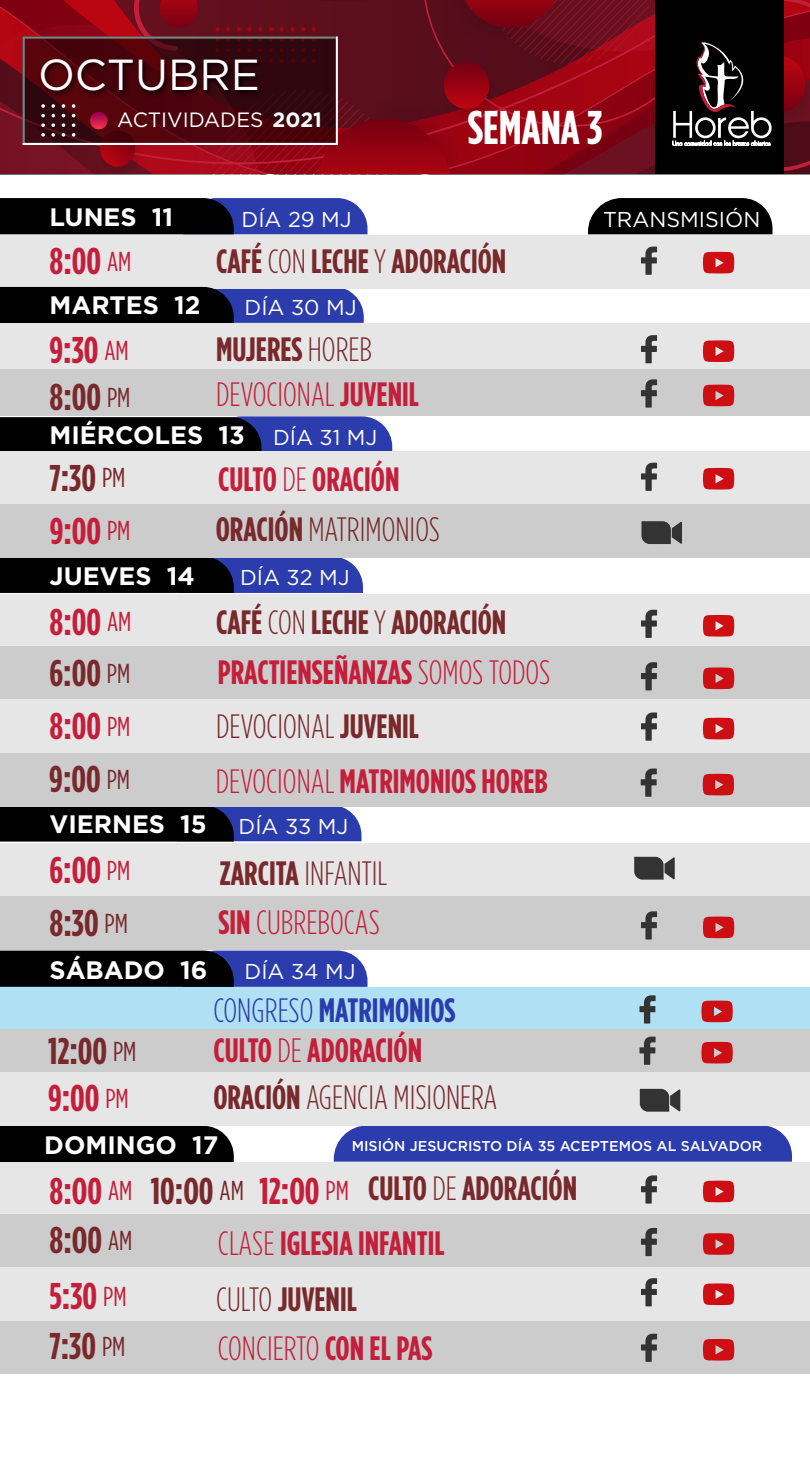
<style>
.page{position:relative;width:810px;height:1484px;background:#fff}
.page>*{position:absolute;margin:0;border:0;box-sizing:border-box;transform-origin:0 0}
.t1{font:700 47.25px "Gotham Condensed";color:#fff}
.t2{font:43.42px "Gotham";color:#fff}
.t3{font:700 37.2px/47px "Gotham Condensed";color:#c31f3b}
.t4{font:700 37.2px "Gotham Condensed";color:#78292c}
.t5{font:700 33.75px "Gotham Condensed";color:#c31f3b}
.t6{font:300 33.75px "Gotham Condensed";color:#78292c}
.t7{font:700 33.75px "Gotham Condensed";color:#78292c}
.t8{font:300 33.75px/44.7px "Gotham Condensed";color:#c31f3b}
.t9{font:700 33.75px "Gotham Condensed";color:#2b3dac}
.t10{font:700 25.2px "Gotham";color:#fff}
.t11{font:21.52px "Gotham";color:#fff}
.t12{font:20.7px "Gotham";color:#fff}
.t13{font:500 14.25px "Gotham";color:#fff}
.s1{font-weight:700}
.s2{font-weight:400;font-size:27.38px}
.s3{font-weight:300}
.s4{color:#78292c}
.s5{font-weight:400;font-size:27.38px;color:#78292c}
.s6{font-weight:700;color:#78292c}
.s7{color:#c31f3b}
.s8{font-weight:400;font-size:27.38px;color:#c31f3b}
</style>
<div class="page">
<div style="left:0;top:987px;width:810px;height:43px;background:#b0e0f3"></div>
<div style="left:0;top:1029px;width:810px;height:43px;background:#ccc"></div>
<div style="left:334px;top:1125px;width:458px;height:36px;background:#2b3dac"></div>
<div style="left:0;top:235px;width:810px;height:53px;background:#e6e6e6"></div>
<div style="left:0;top:1125px;width:234px;height:36px;background:#000"></div>
<svg style="left:0;top:198px;width:368px;height:36px;background:#141a43"></svg>
<svg style="left:588px;top:198px;width:184px;height:36px;background:#111"></svg>
<svg style="left:0;top:287px;width:364px;height:36px;background:#171d42"></svg>
<svg style="left:0;top:806px;width:362px;height:35px;background:#181e44"></svg>
<svg style="left:0;top:950px;width:368px;height:37px;background:#181e46"></svg>
<svg style="left:0;top:416px;width:392px;height:35px;background:#181d42"></svg>
<div style="left:0;top:451px;width:810px;height:54px;background:#e6e6e6"></div>
<div style="left:0;top:323px;width:810px;height:47px;background:#e6e6e6"></div>
<div style="left:0;top:369px;width:810px;height:47px;background:#ccc"></div>
<div style="left:0;top:594px;width:810px;height:53px;background:#e6e6e6"></div>
<div style="left:0;top:646px;width:810px;height:54px;background:#ccc"></div>
<div style="left:0;top:699px;width:810px;height:53px;background:#e6e6e6"></div>
<div style="left:0;top:1161px;width:810px;height:54px;background:#e6e6e6"></div>
<div style="left:0;top:1214px;width:810px;height:53px;background:#ccc"></div>
<div style="left:0;top:1320px;width:810px;height:53px;background:#ccc"></div>
<div style="left:0;top:1267px;width:810px;height:53px;background:#e6e6e6"></div>
<div style="left:0;top:844px;width:810px;height:53px;background:#e6e6e6"></div>
<div style="left:0;top:896px;width:810px;height:54px;background:#ccc"></div>
<svg style="left:0;top:557px;width:363px;height:36px;background:#171d44"></svg>
<svg style="left:639px;top:995px;width:17px;height:28px"></svg>
<svg style="left:701px;top:1000px;width:32px;height:22px"></svg>
<svg style="left:639px;top:1036px;width:17px;height:28px"></svg>
<svg style="left:701px;top:1042px;width:32px;height:21px"></svg>
<svg style="left:641px;top:247px;width:16px;height:28px"></svg>
<svg style="left:703px;top:252px;width:32px;height:21px"></svg>
<svg style="left:641px;top:335px;width:16px;height:28px"></svg>
<svg style="left:703px;top:340px;width:32px;height:22px"></svg>
<svg style="left:641px;top:379px;width:16px;height:28px"></svg>
<svg style="left:703px;top:385px;width:32px;height:21px"></svg>
<svg style="left:641px;top:610px;width:16px;height:28px"></svg>
<svg style="left:703px;top:615px;width:32px;height:21px"></svg>
<svg style="left:641px;top:662px;width:16px;height:28px"></svg>
<svg style="left:703px;top:667px;width:32px;height:22px"></svg>
<svg style="left:641px;top:712px;width:16px;height:28px"></svg>
<svg style="left:703px;top:718px;width:32px;height:21px"></svg>
<svg style="left:641px;top:1175px;width:16px;height:28px"></svg>
<svg style="left:703px;top:1180px;width:32px;height:22px"></svg>
<svg style="left:641px;top:1228px;width:16px;height:28px"></svg>
<svg style="left:703px;top:1233px;width:32px;height:21px"></svg>
<svg style="left:641px;top:1333px;width:16px;height:28px"></svg>
<svg style="left:703px;top:1339px;width:32px;height:21px"></svg>
<svg style="left:641px;top:1278px;width:16px;height:28px"></svg>
<svg style="left:703px;top:1283px;width:32px;height:22px"></svg>
<svg style="left:641px;top:463px;width:16px;height:28px"></svg>
<svg style="left:703px;top:468px;width:32px;height:21px"></svg>
<svg style="left:641px;top:911px;width:16px;height:28px"></svg>
<svg style="left:703px;top:916px;width:32px;height:22px"></svg>
<svg style="left:634px;top:856px;width:41px;height:23px"></svg>
<svg style="left:0;top:0;width:810px;height:175px;background:#640e19"></svg>
<div style="left:0;top:753px;width:810px;height:53px;background:#ccc"></div>
<svg style="left:641px;top:768px;width:16px;height:28px"></svg>
<svg style="left:702px;top:774px;width:32px;height:21px"></svg>
<div style="left:0;top:1072px;width:810px;height:53px;background:#e6e6e6"></div>
<svg style="left:640px;top:1088px;width:40px;height:23px"></svg>
<img style="left:33px;top:49px;width:236px;height:61px">
<div style="left:0;top:504px;width:810px;height:53px;background:#ccc"></div>
<svg style="left:641px;top:521px;width:41px;height:23px"></svg>
<p class="t2" style="left:38px;top:47px;width:223px">OCTUBRE</p>
<p class="t12" style="left:117px;top:107px;width:206px">ACTIVIDADES <span class="s1">2021</span></p>
<h1 class="t1" style="left:468px;top:101px;width:136px">SEMANA 3</h1>
<p class="t10" style="left:50px;top:203px;width:125px">LUNES 11</p>
<p class="t11" style="left:603px;top:205px;width:159px">TRANSMISIÓN</p>
<p class="t11" style="left:242px;top:205px;width:112px">DÍA 29 MJ</p>
<p class="t3" style="left:50px;top:237px;width:83px">8:00 <span class="s2">AM</span></p>
<p class="t7" style="left:216px;top:243px;width:292px">CAFÉ <span class="s3">CON</span> LECHE <span class="s3">Y</span> ADORACIÓN</p>
<p class="t10" style="left:50px;top:291px;width:152px">MARTES 12</p>
<p class="t11" style="left:245px;top:294px;width:114px">DÍA 30 MJ</p>
<p class="t3" style="left:50px;top:326px;width:82px">9:30 <span class="s2">AM<br></span><span class="s4">8:00</span> <span class="s5">PM</span></p>
<p class="t8" style="left:216px;top:327px;width:205px"><span class="s6">MUJERES</span> <span class="s4">HOREB<br></span>DEVOCIONAL <span class="s1">JUVENIL</span></p>
<p class="t10" style="left:50px;top:421px;width:197px">MIÉRCOLES 13</p>
<p class="t11" style="left:273px;top:423px;width:106px">DÍA 31 MJ</p>
<p class="t4" style="left:50px;top:457px;width:77px">7:30 <span class="s2">PM</span></p>
<p class="t5" style="left:218px;top:460px;width:183px">CULTO <span class="s3">DE</span> ORACIÓN</p>
<p class="t3" style="left:50px;top:506px;width:82px">9:00 <span class="s2">PM</span></p>
<p class="t6" style="left:216px;top:512px;width:226px"><span class="s1">ORACIÓN</span> MATRIMONIOS</p>
<p class="t10" style="left:50px;top:561px;width:147px">JUEVES 14</p>
<p class="t11" style="left:240px;top:564px;width:111px">DÍA 32 MJ</p>
<p class="t3" style="left:50px;top:597px;width:83px">8:00 <span class="s2">AM</span></p>
<p class="t7" style="left:216px;top:603px;width:292px">CAFÉ <span class="s3">CON</span> LECHE <span class="s3">Y</span> ADORACIÓN</p>
<p class="t4" style="left:50px;top:652px;width:82px">6:00 <span class="s2">PM</span></p>
<p class="t3" style="left:50px;top:701px;width:82px">8:00 <span class="s2">PM</span></p>
<p class="t5" style="left:218px;top:653px;width:334px">PRACTIENSEÑANZAS <span class="s3">SOMOS TODOS</span></p>
<p class="t6" style="left:216px;top:708px;width:205px">DEVOCIONAL <span class="s1">JUVENIL</span></p>
<p class="t4" style="left:49px;top:758px;width:82px">9:00 <span class="s2">PM</span></p>
<p class="t5" style="left:216px;top:762px;width:334px"><span class="s3">DEVOCIONAL</span> MATRIMONIOS HOREB</p>
<p class="t10" style="left:50px;top:809px;width:159px">VIERNES 15</p>
<p class="t11" style="left:239px;top:812px;width:111px">DÍA 33 MJ</p>
<p class="t3" style="left:50px;top:843px;width:82px;line-height:52.5px">6:00 <span class="s2">PM<br></span><span class="s4">8:30</span> <span class="s5">PM</span></p>
<p class="t10" style="left:50px;top:956px;width:159px">SÁBADO 16</p>
<p class="t6" style="left:219px;top:855px;width:169px"><span class="s1">ZARCITA</span> INFANTIL</p>
<p class="t8" style="left:219px;top:900px;width:163px"><span class="s1">SIN</span> CUBREBOCAS</p>
<p class="t11" style="left:245px;top:957px;width:113px">DÍA 34 MJ</p>
<p class="t9" style="left:213px;top:991px;width:243px"><span class="s3">CONGRESO</span> MATRIMONIOS</p>
<p class="t4" style="left:48px;top:1030px;width:90px">12:00 <span class="s2">PM</span></p>
<p class="t5" style="left:213px;top:1030px;width:210px">CULTO <span class="s3">DE</span> ADORACIÓN</p>
<p class="t3" style="left:48px;top:1073px;width:82px">9:00 <span class="s2">PM</span></p>
<p class="t6" style="left:213px;top:1079px;width:286px"><span class="s1">ORACIÓN</span> AGENCIA MISIONERA</p>
<p class="t10" style="left:44px;top:1130px;width:176px">DOMINGO 17</p>
<p class="t13" style="left:352px;top:1136px;width:412px">MISIÓN JESUCRISTO DÍA 35 ACEPTEMOS AL SALVADOR</p>
<p class="t7" style="left:368px;top:1169px;width:210px">CULTO <span class="s3">DE</span> ADORACIÓN</p>
<p class="t3" style="left:50px;top:1164px;width:84px;line-height:49.5px">8:O0 <span class="s2">AM<br></span><span class="s4">8:O0</span> <span class="s5">AM</span></p>
<p class="t4" style="left:151px;top:1169px;width:200px">10:O0 <span class="s2">AM</span> <span class="s7">12:O0</span> <span class="s8">PM</span></p>
<p class="t3" style="left:50px;top:1271px;width:78px">5:30 <span class="s2">PM</span></p>
<p class="t5" style="left:218px;top:1223px;width:228px"><span class="s3">CLASE</span> IGLESIA INFANTIL</p>
<p class="t7" style="left:216px;top:1280px;width:142px"><span class="s3">CULTO</span> JUVENIL</p>
<p class="t4" style="left:50px;top:1324px;width:77px">7:30 <span class="s2">PM</span></p>
<p class="t8" style="left:218px;top:1326px;width:216px">CONCIERTO <span class="s1">CON EL PAS</span></p>
</div>
